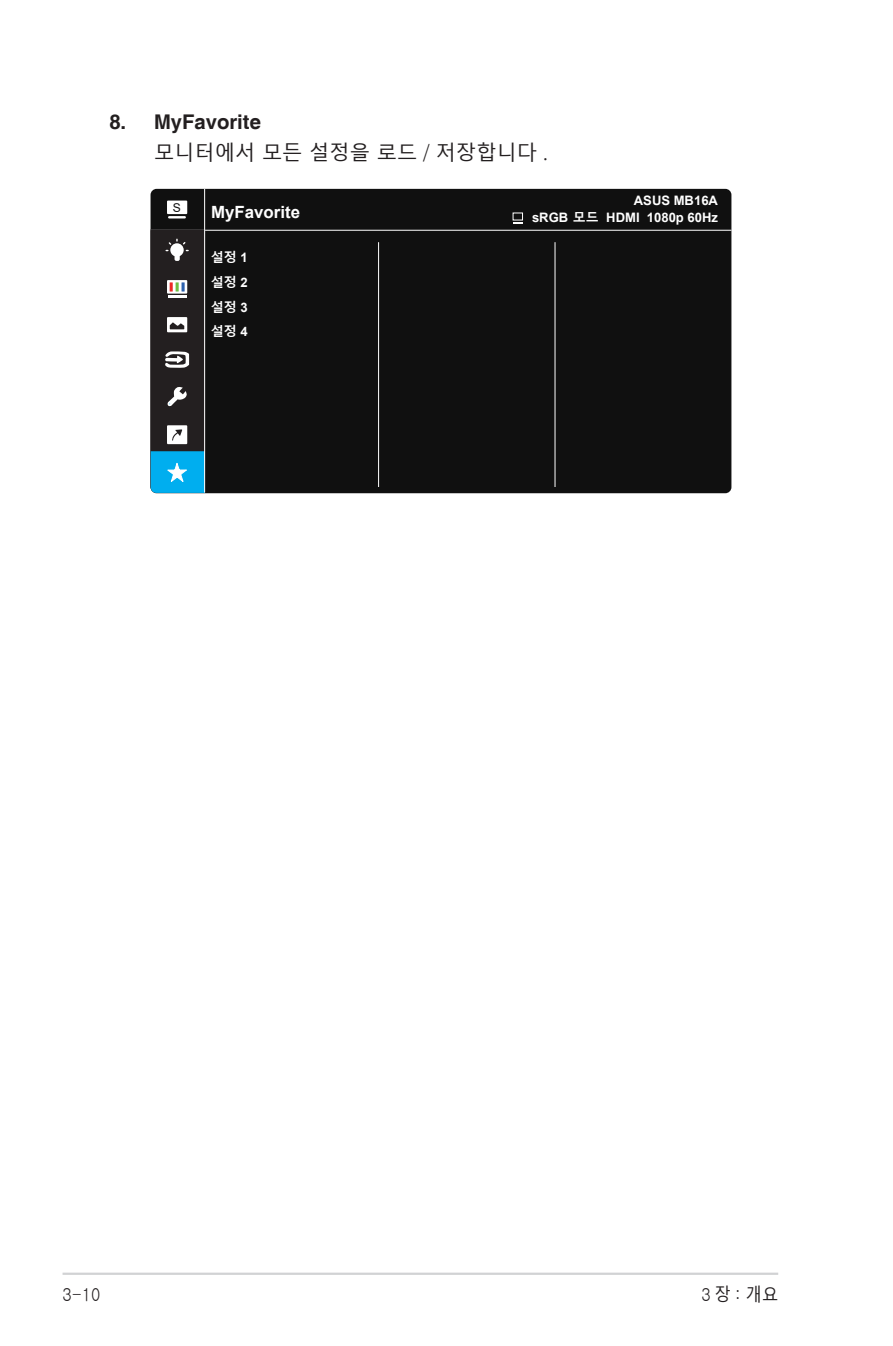
<style>
.page{position:relative;width:893px;height:1346px;background:#fff}
.page>*{position:absolute;margin:0;border:0;box-sizing:border-box;transform-origin:0 0}
.Body_Text_Indent{font:20.25px "Malgun Gothic";color:#231f20}
.OSD_Item{font:700 20.25px "Helvetica";color:#231f20}
.t1{font:18px "Malgun Gothic";color:#231f20;scale:.9 1}
.t2{font:18px "Gulim";color:#231f20;scale:.9 1}
.t3{font:700 16.88px "Arial";color:#fff}
.t4{font:700 13.05px "Arial";color:#fff}
.t5{font:700 13.05px/24.8px "Malgun Gothic";color:#fff}
.t6{font:12.15px "Arial";color:#101010}
.s1{font-family:"Gulim"}
.s2{font-family:"Arial"}
.s3{font-family:"Malgun Gothic"}
</style>
<div class="page">
<hr style="left:63px;top:1272px;width:715px;height:3px;background:#d1d2d4">
<div style="left:151px;top:189px;width:580px;height:304px;background:#101010;border-radius:6px"></div>
<hr style="left:151px;top:230px;width:580px;height:1px;background:#fff">
<hr style="left:378px;top:242px;width:1px;height:245px;background:#fff">
<hr style="left:555px;top:242px;width:1px;height:245px;background:#fff">
<div style="left:167px;top:201px;width:20px;height:13px;background:#fff"></div>
<svg style="left:168px;top:216px;width:18px;height:2px"></svg>
<hr style="left:204px;top:189px;width:1px;height:303px;background:#fff">
<svg style="left:150px;top:229px;width:55px;height:264px;background:#3a505a"></svg>
<div style="left:513px;top:213px;width:10px;height:7px;border:1px solid #fff"></div>
<svg style="left:513px;top:222px;width:9px;height:2px"></svg>
<p class="OSD_Item" style="left:109px;top:110px;width:153px">8. MyFavorite</p>
<p class="Body_Text_Indent" style="left:154px;top:141px;width:396px">모니터에서 모든 설정을 로드 <span class="s1">/</span> 저장합니다 <span class="s1">.</span></p>
<p class="t6" style="left:173px;top:199px;width:10px">S</p>
<p class="t3" style="left:211px;top:200px;width:91px">MyFavorite</p>
<p class="t5" style="left:211px;top:245px;width:39px">설정 <span class="s2">1 </span>설정 <span class="s2">2</span></p>
<p class="t5" style="left:211px;top:319px;width:39px">설정 <span class="s2">4</span></p>
<p class="t5" style="left:211px;top:295px;width:39px">설정 <span class="s2">3</span></p>
<p class="t4" style="left:634px;top:191px;width:86px">ASUS MB16A</p>
<p class="t4" style="left:532px;top:208px;width:187px">sRGB <span class="s3">모드</span> HDMI 1080p 60Hz</p>
<h2 class="t2" style="left:63px;top:1285px;width:44px">3-10</h2>
<h2 class="t1" style="left:701px;top:1284px;width:87px"><span class="s1">3</span>장<span class="s1">:</span> 개요</h2>
</div>
